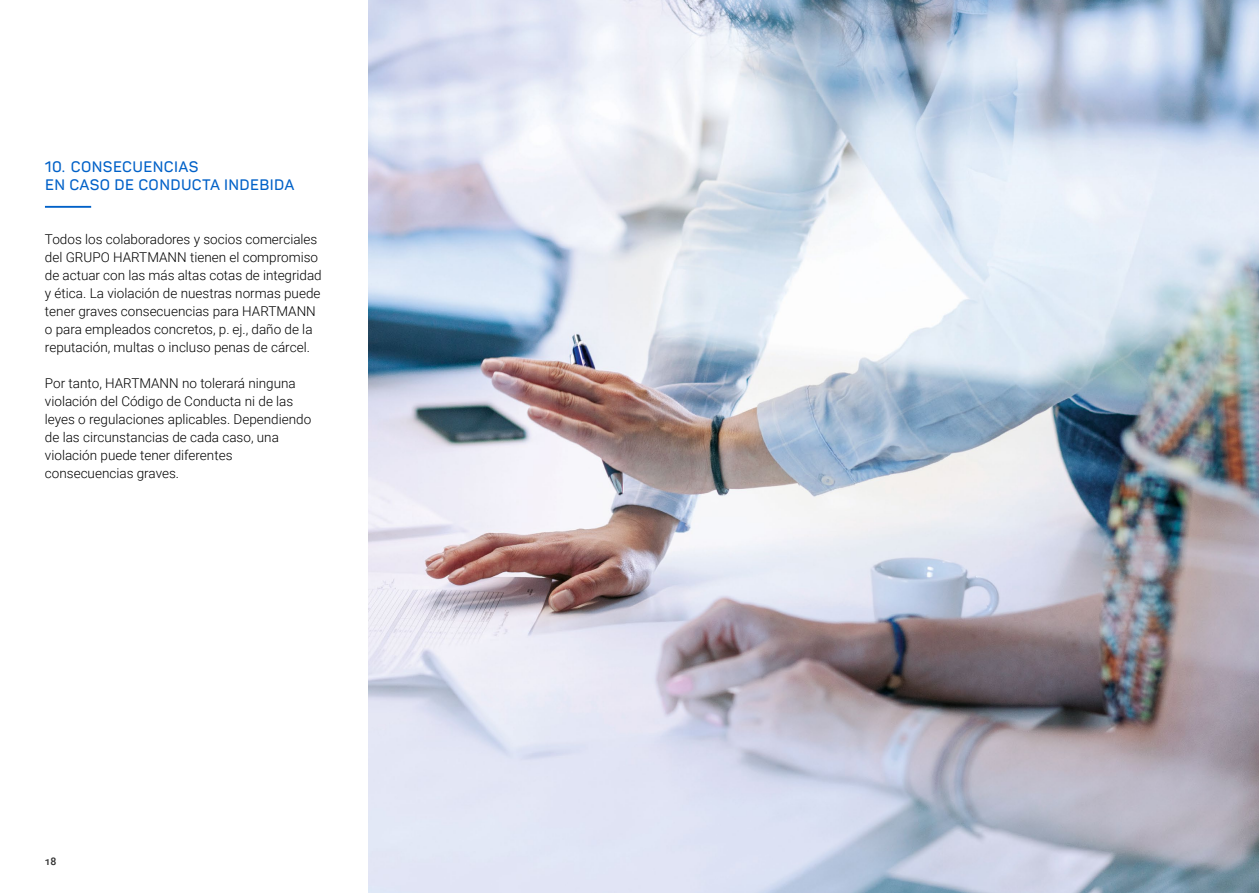
<style>
.page{position:relative;width:1259px;height:893px;background:#fff}
.page>*{position:absolute;margin:0;border:0;box-sizing:border-box;transform-origin:0 0}
.t1{font:600 15px/18px "Panton";letter-spacing:.025em;color:#0061c8}
.t2{font:300 13.5px/18px "Roboto";color:#000}
.t3{font:500 10.5px "Roboto";color:#2f2f2f}
</style>
<div class="page">
<img style="left:368px;top:0;width:891px;height:893px">
<hr style="left:45px;top:206px;width:46px;height:2px;background:#0061c8">
<p class="t1" style="left:45px;top:157px;width:251px">10. CONSECUENCIAS<br>EN CASO DE CONDUCTA INDEBIDA</p>
<p class="t2" style="left:45px;top:229px;width:278px">Todos los colaboradores y socios comerciales del GRUPO HARTMANN tienen el compromiso de actuar con las más altas cotas de integridad y ética. La violación de nuestras normas puede tener graves consecuencias para HARTMANN o para empleados concretos, p. ej., daño de la reputación, multas o incluso penas de cárcel.</p>
<p class="t2" style="left:45px;top:373px;width:268px">Por tanto, HARTMANN no tolerará ninguna violación del Código de Conducta ni de las leyes o regulaciones aplicables. Dependiendo de las circunstancias de cada caso, una violación puede tener diferentes consecuencias graves.</p>
<p class="t3" style="left:45px;top:854px;width:13px">18</p>
</div>
